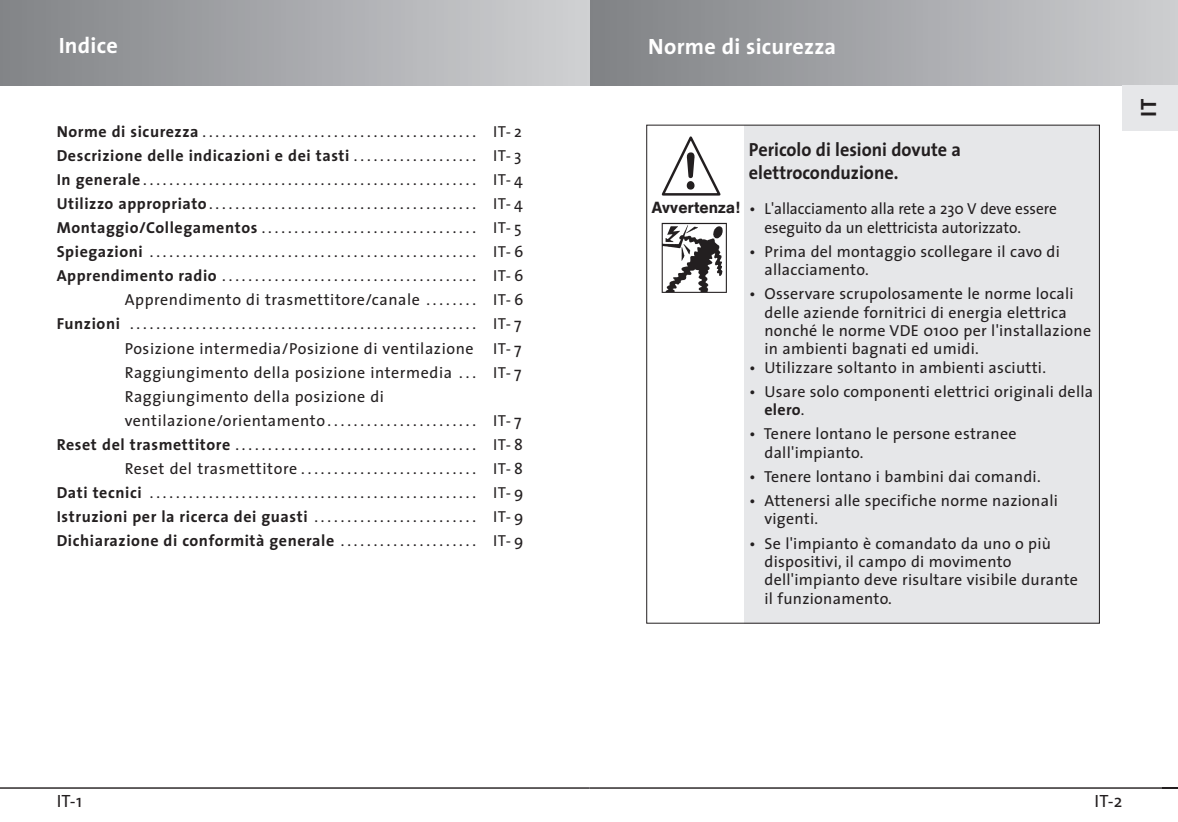
<style>
.page{position:relative;width:1178px;height:822px;background:#fff}
.page>*{position:absolute;margin:0;border:0;box-sizing:border-box;transform-origin:0 0}
.t1{font:700 22.2px "The Sans";letter-spacing:.01em;color:#fff}
.t2{font:700 22.2px "The Sans";color:#231f20}
.t3{font:700 19px/22.6px "The Sans";color:#231f20;scale:.96 1}
.t4{font:17.8px "The Sans";color:#231f20}
.t5{font:16px/18.4px "The Sans";letter-spacing:.02em;color:#231f20}
.t6{font:700 16px "The Sans";letter-spacing:.035em;color:#231f20}
.t7{font:16px/18.4px "The Sans";color:#231f20}
.t8{font:16px "Hel Med";letter-spacing:.03em;color:#231f20}
.s1{font-weight:700}
.s2{font-weight:400}
</style>
<div class="page">
<div style="left:745px;top:125px;width:355px;height:499px;background:#e6e7e9"></div>
<hr style="left:590px;top:787px;width:588px;height:2px;background:#231f20">
<div style="left:590px;top:0;width:588px;height:85px;background:linear-gradient(to right,#7f8185,#cdced1)"></div>
<div style="left:1123px;top:85px;width:55px;height:45px;background:#e6e7e9"></div>
<svg style="left:661px;top:136px;width:60px;height:60px"></svg>
<img style="left:661px;top:222px;width:66px;height:71px">
<hr style="left:0;top:787px;width:590px;height:2px;background:#231f20">
<div style="left:0;top:0;width:590px;height:85px;background:linear-gradient(to right,#818387,#d0d1d3)"></div>
<h1 class="t1" style="left:59px;top:36px;width:61px">Indice</h1>
<p class="t5" style="left:57px;top:123px;width:467px"><span class="s1">Norme di sicurezza</span>.......................................... IT-2</p>
<p class="t6" style="left:57px;top:149px;width:466px">Descrizione delle indicazioni e dei tasti <span class="s2">. . . . . . . . . . . . . . . . . . . IT- 3</span></p>
<p class="t5" style="left:57px;top:172px;width:468px"><span class="s1">In generale</span>................................................... IT-4</p>
<p class="t5" style="left:57px;top:196px;width:468px"><span class="s1">Utilizzo appropriato</span>......................................... IT-4</p>
<p class="t5" style="left:57px;top:220px;width:466px"><span class="s1">Montaggio/Collegamentos</span>................................. IT-5</p>
<p class="t5" style="left:57px;top:244px;width:468px"><span class="s1">Spiegazioni</span> .................................................. IT-6</p>
<p class="t5" style="left:57px;top:268px;width:468px"><span class="s1">Apprendimento radio</span> ....................................... IT-6</p>
<p class="t5" style="left:125px;top:292px;width:400px">Apprendimento di trasmettitore/canale . . . . . . . . IT- 6</p>
<p class="t5" style="left:57px;top:316px;width:466px"><span class="s1">Funzioni</span> ..................................................... IT-7</p>
<p class="t5" style="left:125px;top:340px;width:398px">Posizione intermedia/Posizione di ventilazione IT- 7</p>
<p class="t5" style="left:125px;top:364px;width:398px">Raggiungimento della posizione intermedia . . . IT- 7</p>
<p class="t5" style="left:125px;top:388px;width:261px">Raggiungimento della posizione di</p>
<p class="t5" style="left:125px;top:413px;width:398px">ventilazione/orientamento . . . . . . . . . . . . . . . . . . . . . . . IT- 7</p>
<p class="t5" style="left:57px;top:437px;width:468px"><span class="s1">Reset del trasmettitore</span> ..................................... IT-8</p>
<p class="t5" style="left:125px;top:461px;width:400px">Reset del trasmettitore........................... IT-8</p>
<p class="t5" style="left:57px;top:485px;width:468px"><span class="s1">Dati tecnici</span> .................................................. IT-9</p>
<p class="t6" style="left:57px;top:510px;width:468px">Istruzioni per la ricerca dei guasti <span class="s2">......................... IT-9</span></p>
<p class="t6" style="left:57px;top:534px;width:468px">Dichiarazione di conformità generale <span class="s2">. . . . . . . . . . . . . . . . . . . . . IT- 9</span></p>
<p class="t4" style="left:57px;top:794px;width:27px">IT-1</p>
<h1 class="t1" style="left:648px;top:37px;width:190px">Norme di sicurezza</h1>
<p class="t8" style="left:652px;top:201px;width:89px">Avvertenza!</p>
<p class="t3" style="left:749px;top:140px;width:222px">Pericolo di lesioni dovute a elettroconduzione.</p>
<p class="t7" style="left:764px;top:201px;width:294px;text-indent:-15px">• L'allacciamento alla rete a 230 V deve essere eseguito da un elettricista autorizzato.</p>
<p class="t5" style="left:764px;top:243px;width:297px;text-indent:-15px">• Prima del montaggio scollegare il cavo di allacciamento.</p>
<p class="t5" style="left:764px;top:286px;width:328px;text-indent:-15px">• Osservare scrupolosamente le norme locali delle aziende fornitrici di energia elettrica nonché le norme VDE 0100 per l'installazione in ambienti bagnati ed umidi.</p>
<p class="t5" style="left:749px;top:360px;width:298px">• Utilizzare soltanto in ambienti asciutti.</p>
<p class="t5" style="left:764px;top:384px;width:330px;text-indent:-15px">• Usare solo componenti elettrici originali della <span class="s1">elero</span>.</p>
<p class="t5" style="left:764px;top:426px;width:254px;text-indent:-15px">• Tenere lontano le persone estranee dall'impianto.</p>
<p class="t5" style="left:749px;top:469px;width:293px">• Tenere lontano i bambini dai comandi.</p>
<p class="t5" style="left:764px;top:493px;width:295px;text-indent:-15px">• Attenersi alle specifiche norme nazionali vigenti.</p>
<p class="t5" style="left:764px;top:535px;width:315px;text-indent:-15px">• Se l'impianto è comandato da uno o più dispositivi, il campo di movimento dell'impianto deve risultare visibile durante il funzionamento.</p>
<h1 class="t2" style="left:1140px;top:117px;width:19px;rotate:-90deg">IT</h1>
<p class="t4" style="left:1095px;top:794px;width:29px">IT-2</p>
</div>
